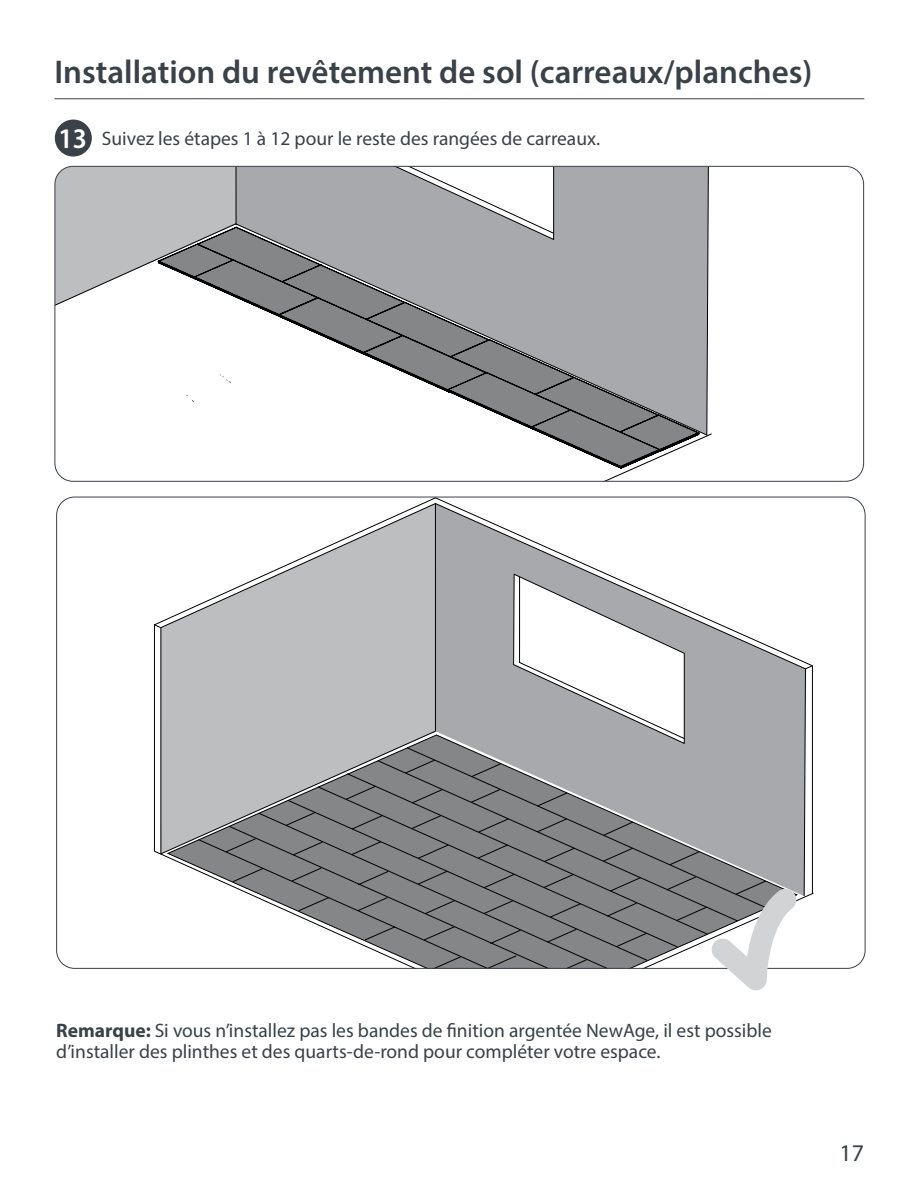
<style>
.page{position:relative;width:918px;height:1188px;background:#fff}
.page>*{position:absolute;margin:0;border:0;box-sizing:border-box;transform-origin:0 0}
.t1{font:600 33px "Myriad Pro";color:#3a4148}
.t2{font:600 semi-condensed 28.5px "Myriad Pro";color:#fff}
.t3{font:24px "Myriad Pro";color:#3a4148}
.t4{font:19.5px/21px "Myriad Pro";color:#3a4148}
.s1{font-weight:700}
</style>
<div class="page">
<div style="left:55px;top:120px;width:37px;height:37px;background:#3a4148;border-radius:50%"></div>
<hr style="left:54px;top:98px;width:810px;height:1px;background:#3a4148">
<div style="left:162px;top:628px;width:273px;height:103px;background:#bcbec0"></div>
<hr style="left:435px;top:504px;width:1px;height:227px;background:#010101">
<svg style="left:436px;top:499px;width:172px;height:167px;fill:#a7a9ac"></svg>
<hr style="left:161px;top:628px;width:1px;height:225px;background:#010101">
<svg style="left:155px;top:499px;width:281px;height:129px"></svg>
<hr style="left:154px;top:624px;width:1px;height:227px;background:#010101">
<svg style="left:198px;top:839px;width:273px;height:128px"></svg>
<svg style="left:417px;top:871px;width:31px;height:14px"></svg>
<svg style="left:160px;top:731px;width:289px;height:128px;background:#999b9c"></svg>
<svg style="left:291px;top:867px;width:31px;height:15px"></svg>
<svg style="left:358px;top:897px;width:30px;height:14px"></svg>
<svg style="left:423px;top:926px;width:32px;height:15px"></svg>
<svg style="left:357px;top:871px;width:32px;height:14px"></svg>
<svg style="left:425px;top:900px;width:30px;height:14px"></svg>
<svg style="left:232px;top:868px;width:32px;height:14px"></svg>
<svg style="left:298px;top:897px;width:32px;height:14px"></svg>
<svg style="left:364px;top:926px;width:32px;height:15px"></svg>
<svg style="left:430px;top:956px;width:32px;height:11px"></svg>
<svg style="left:55px;top:166px;width:657px;height:315px"></svg>
<svg style="left:471px;top:574px;width:343px;height:416px"></svg>
<h1 class="t1" style="left:54px;top:51px;width:760px">Installation du revêtement de sol (carreaux/planches)</h1>
<h2 class="t2" style="left:59px;top:121px;width:30px">13</h2>
<p class="t4" style="left:102px;top:128px;width:500px">Suivez les étapes 1 à 12 pour le reste des rangées de carreaux.</p>
<p class="t4" style="left:56px;top:1019px;width:717px"><span class="s1">Remarque:</span> Si vous n’installez pas les bandes de finition argentée NewAge, il est possible d’installer des plinthes et des quarts-de-rond pour compléter votre espace.</p>
<p class="t3" style="left:839px;top:1138px;width:26px">17</p>
</div>
